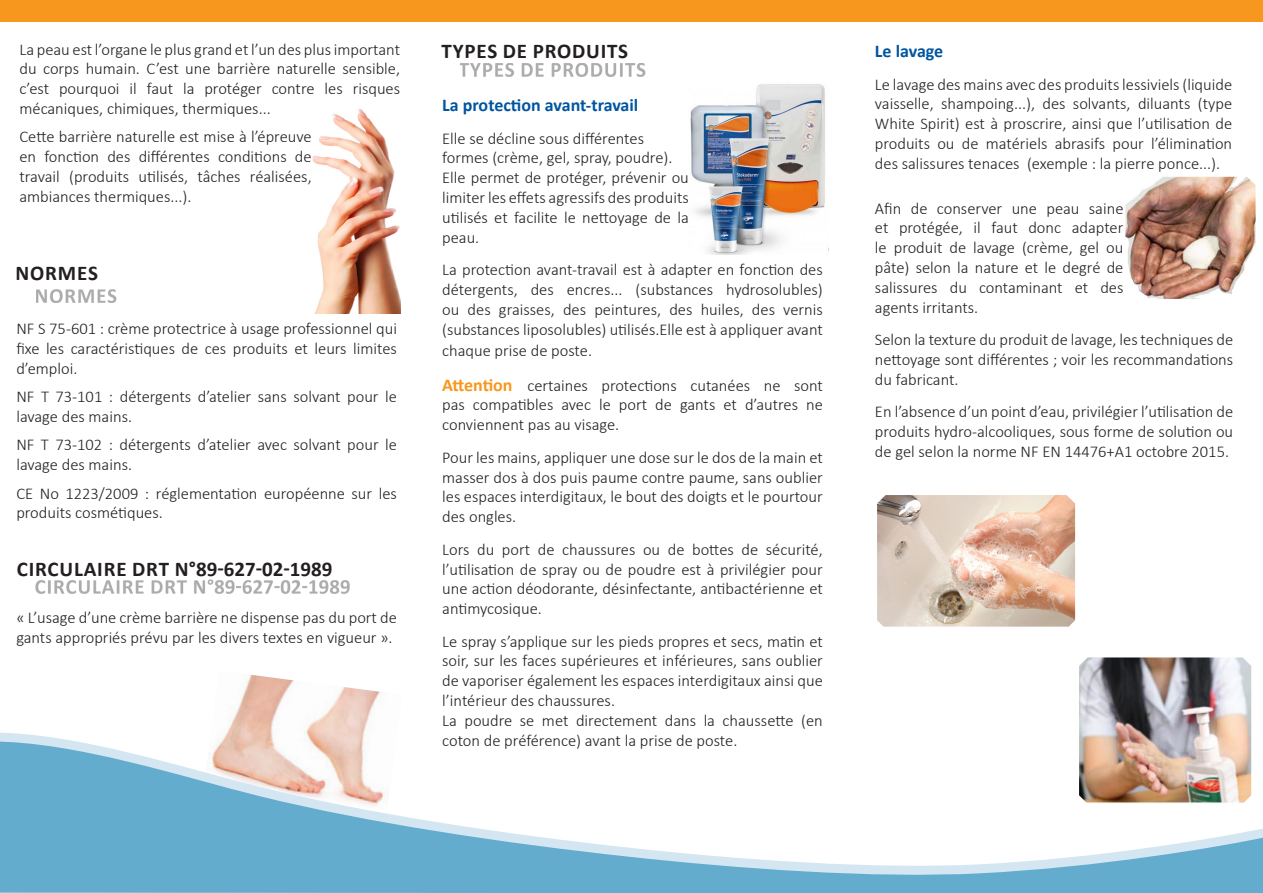
<style>
.page{position:relative;width:1263px;height:893px;background:#fff}
.page>*{position:absolute;margin:0;border:0;box-sizing:border-box;transform-origin:0 0}
.t1{font:700 21px "Calibri";letter-spacing:.04em;color:#231f20}
.t2{font:700 18px "Calibri";color:#0055a0}
.t3{font:300 16.5px/19.8px "Calibri";color:#231f20;text-align:justify}
.s1{font-weight:700;font-size:18px;color:#f7971d}
</style>
<div class="page">
<div style="left:35px;top:579px;width:315px;height:15px;background:#231f20;opacity:.37"></div>
<div style="left:460px;top:63px;width:186px;height:14px;background:#231f20;opacity:.37"></div>
<img style="left:1079px;top:657px;width:172px;height:71px">
<img style="left:312px;top:109px;width:89px;height:205px">
<img style="left:228px;top:675px;width:154px;height:53px">
<img style="left:690px;top:84px;width:139px;height:171px">
<div style="left:765px;top:100px;width:15px;height:10px;background:#d1d2d4"></div>
<div style="left:706px;top:116px;width:12px;height:9px;background:#d1d2d4;border:1px solid #d1d2d4"></div>
<div style="left:732px;top:143px;width:12px;height:8px;background:#d1d2d4"></div>
<div style="left:713px;top:189px;width:9px;height:6px;background:#d1d2d4"></div>
<div style="left:36px;top:289px;width:81px;height:14px;background:#231f20;opacity:.37"></div>
<svg style="left:0;top:728px;width:1263px;height:165px"></svg>
<img style="left:1125px;top:177px;width:130px;height:122px">
<img style="left:877px;top:495px;width:198px;height:132px">
<div style="left:0;top:0;width:1263px;height:21px;background:#f7971d"></div>
<p class="t3" style="left:19px;top:39px;width:382px">La peau est l’organe le plus grand et l’un des plus important du corps humain. C’est une barrière naturelle sensible, c’est pourquoi il faut la protéger contre les risques mécaniques, chimiques, thermiques...</p>
<p class="t3" style="left:19px;top:127px;width:294px">Cette barrière naturelle est mise à l’épreuve en fonction des différentes conditions de travail (produits utilisés, tâches réalisées, ambiances thermiques...).</p>
<p class="t1" style="left:16px;top:260px;width:84px">NORMES</p>
<p class="t3" style="left:16px;top:319px;width:382px">NF S 75-601 : crème protectrice à usage professionnel qui fixe les caractéristiques de ces produits et leurs limites d’emploi.</p>
<p class="t3" style="left:16px;top:387px;width:382px">NF T 73-101 : détergents d’atelier sans solvant pour le lavage des mains.</p>
<p class="t3" style="left:16px;top:435px;width:382px">NF T 73-102 : détergents d’atelier avec solvant pour le lavage des mains.</p>
<p class="t3" style="left:16px;top:483px;width:382px">CE No 1223/2009 : réglementation européenne sur les produits cosmétiques.</p>
<p class="t1" style="left:17px;top:555px;width:317px">CIRCULAIRE DRT N°89-627-02-1989</p>
<p class="t3" style="left:16px;top:607px;width:382px">« L’usage d’une crème barrière ne dispense pas du port de gants appropriés prévu par les divers textes en vigueur ».</p>
<p class="t1" style="left:442px;top:38px;width:188px">TYPES DE PRODUITS</p>
<p class="t2" style="left:442px;top:94px;width:198px">La protection avant-travail</p>
<p class="t3" style="left:442px;top:128px;width:248px;text-align:left">Elle se décline sous différentes formes (crème, gel, spray, poudre).<br>Elle permet de protéger, prévenir ou limiter les effets agressifs des produits utilisés et facilite le nettoyage de la peau.</p>
<p class="t3" style="left:442px;top:260px;width:382px">La protection avant-travail est à adapter en fonction des détergents, des encres... (substances hydrosolubles) ou des graisses, des peintures, des huiles, des vernis (substances liposolubles) utilisés.Elle est à appliquer avant</p>
<p class="t3" style="left:442px;top:333px;width:382px;line-height:34.3px">chaque prise de poste.<br><span class="s1">Attention</span> certaines protections cutanées ne sont</p>
<p class="t3" style="left:442px;top:395px;width:382px">pas compatibles avec le port de gants et d’autres ne conviennent pas au visage.</p>
<p class="t3" style="left:442px;top:447px;width:382px">Pour les mains, appliquer une dose sur le dos de la main et masser dos à dos puis paume contre paume, sans oublier les espaces interdigitaux, le bout des doigts et le pourtour des ongles.</p>
<p class="t3" style="left:442px;top:539px;width:382px">Lors du port de chaussures ou de bottes de sécurité, l’utilisation de spray ou de poudre est à privilégier pour une action déodorante, désinfectante, antibactérienne et antimycosique.</p>
<p class="t3" style="left:442px;top:631px;width:382px;text-align:left">Le spray s’applique sur les pieds propres et secs, matin et soir, sur les faces supérieures et inférieures, sans oublier de vaporiser également les espaces interdigitaux ainsi que l’intérieur des chaussures.<br>La poudre se met directement dans la chaussette (en coton de préférence) avant la prise de poste.</p>
<p class="t2" style="left:875px;top:40px;width:70px">Le lavage</p>
<p class="t3" style="left:875px;top:74px;width:359px">Le lavage des mains avec des produits lessiviels (liquide vaisselle, shampoing...), des solvants, diluants (type White Spirit) est à proscrire, ainsi que l’utilisation de produits ou de matériels abrasifs pour l’élimination des salissures tenaces (exemple : la pierre ponce...).</p>
<p class="t3" style="left:875px;top:198px;width:250px">Afin de conserver une peau saine et protégée, il faut donc adapter le produit de lavage (crème, gel ou pâte) selon la nature et le degré de salissures du contaminant et des agents irritants.</p>
<p class="t3" style="left:875px;top:330px;width:360px">Selon la texture du produit de lavage, les techniques de nettoyage sont différentes ; voir les recommandations du fabricant.</p>
<p class="t3" style="left:875px;top:402px;width:360px">En l’absence d’un point d’eau, privilégier l’utilisation de produits hydro-alcooliques, sous forme de solution ou de gel selon la norme NF EN 14476+A1 octobre 2015.</p>
</div>
